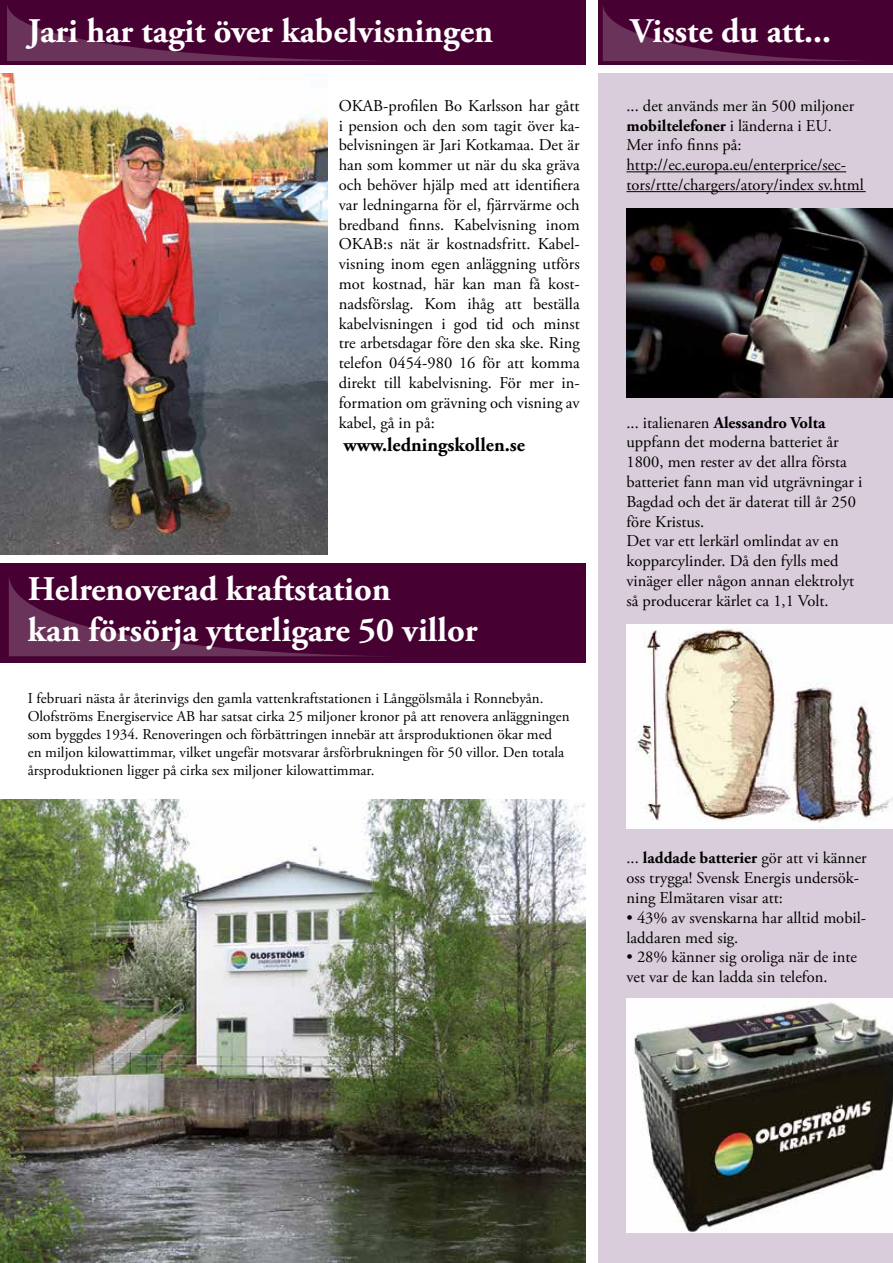
<style>
.page{position:relative;width:893px;height:1263px;background:#fff}
.page>*{position:absolute;margin:0;border:0;box-sizing:border-box;transform-origin:0 0}
.t1{font:700 34.5px/41.4px "Adobe Garamond Pro";color:#fff}
.t2{font:700 19.5px "Adobe Garamond Pro";color:#000}
.t3{font:16.5px/19.8px "Adobe Garamond Pro";color:#000}
.t4{font:15px/18px "Adobe Garamond Pro";color:#000}
.s1{font-weight:700}
</style>
<div class="page">
<div style="left:598px;top:0;width:295px;height:64px;background:#460031"></div>
<img style="left:0;top:73px;width:327px;height:481px">
<div style="left:598px;top:73px;width:295px;height:1190px;background:#dacddb"></div>
<div style="left:0;top:0;width:585px;height:64px;background:#460031"></div>
<svg style="left:7px;top:5px;width:367px;height:56px"></svg>
<svg style="left:602px;top:6px;width:259px;height:55px"></svg>
<hr style="left:626px;top:171px;width:220px;height:1px;background:#000">
<hr style="left:626px;top:191px;width:240px;height:1px;background:#000">
<img style="left:626px;top:209px;width:267px;height:189px">
<img style="left:626px;top:624px;width:267px;height:204px">
<img style="left:626px;top:998px;width:267px;height:234px">
<div style="left:0;top:563px;width:585px;height:100px;background:#460031"></div>
<svg style="left:9px;top:578px;width:356px;height:78px"></svg>
<img style="left:0;top:799px;width:585px;height:464px">
<h1 class="t1" style="left:28px;top:11px;width:467px">Jari har tagit över kabelvisningen</h1>
<p class="t3" style="left:339px;top:96px;width:243px;text-align:justify">OKAB-profilen Bo Karlsson har gått i pension och den som tagit över ka&shy;belvisningen är Jari Kotkamaa. Det är han som kommer ut när du ska gräva och behöver hjälp med att identifiera var ledningarna för el, fjärrvärme och bredband finns. Kabelvisning inom OKAB:s nät är kostnadsfritt. Kabel&shy;visning inom egen anläggning utförs mot kostnad, här kan man få kost&shy;nadsförslag. Kom ihåg att beställa kabelvisningen i god tid och minst tre arbetsdagar före den ska ske. Ring telefon 0454-980 16 för att komma direkt till kabelvisning. För mer in&shy;formation om grävning och visning av kabel, gå in på:</p>
<p class="t2" style="left:344px;top:433px;width:183px">www.ledningskollen.se</p>
<h1 class="t1" style="left:28px;top:569px;width:451px">Helrenoverad kraftstation<br>kan försörja ytterligare 50 villor</h1>
<p class="t4" style="left:28px;top:690px;width:543px">I februari nästa år återinvigs den gamla vattenkraftstationen i Långgölsmåla i Ronnebyån.<br>Olofströms Energiservice AB har satsat cirka 25 miljoner kronor på att renovera anläggningen som byggdes 1934. Renoveringen och förbättringen innebär att årsproduktionen ökar med en miljon kilowattimmar, vilket ungefär motsvarar årsförbrukningen för 50 villor. Den totala årsproduktionen ligger på cirka sex miljoner kilowattimmar.</p>
<h1 class="t1" style="left:630px;top:11px;width:202px">Visste du att...</h1>
<p class="t3" style="left:626px;top:96px;width:239px">... det används mer än 500 miljoner <span class="s1">mobiltelefoner</span> i länderna i EU.<br>Mer info finns på: http://ec.europa.eu/enterprice/sec&shy;tors/rtte/chargers/atory/index sv.html</p>
<p class="t3" style="left:626px;top:413px;width:237px">... italienaren <span class="s1">Alessandro Volta </span>uppfann det moderna batteriet år<br>1800, men rester av det allra första batteriet fann man vid utgrävningar i<br>Bagdad och det är daterat till år 250 före Kristus.<br>Det var ett lerkärl omlindat av en kopparcylinder. Då den fylls med vinäger eller någon annan elektrolyt så producerar kärlet ca 1,1 Volt.</p>
<p class="t3" style="left:626px;top:849px;width:242px">... <span class="s1">laddade batterier</span> gör att vi känner oss trygga! Svensk Energis undersök&shy;ning Elmätaren visar att:</p>
<p class="t3" style="left:626px;top:908px;width:241px">• 43% av svenskarna har alltid mobil&shy;laddaren med sig.</p>
<p class="t3" style="left:626px;top:948px;width:232px">• 28% känner sig oroliga när de inte vet var de kan ladda sin telefon.</p>
</div>
